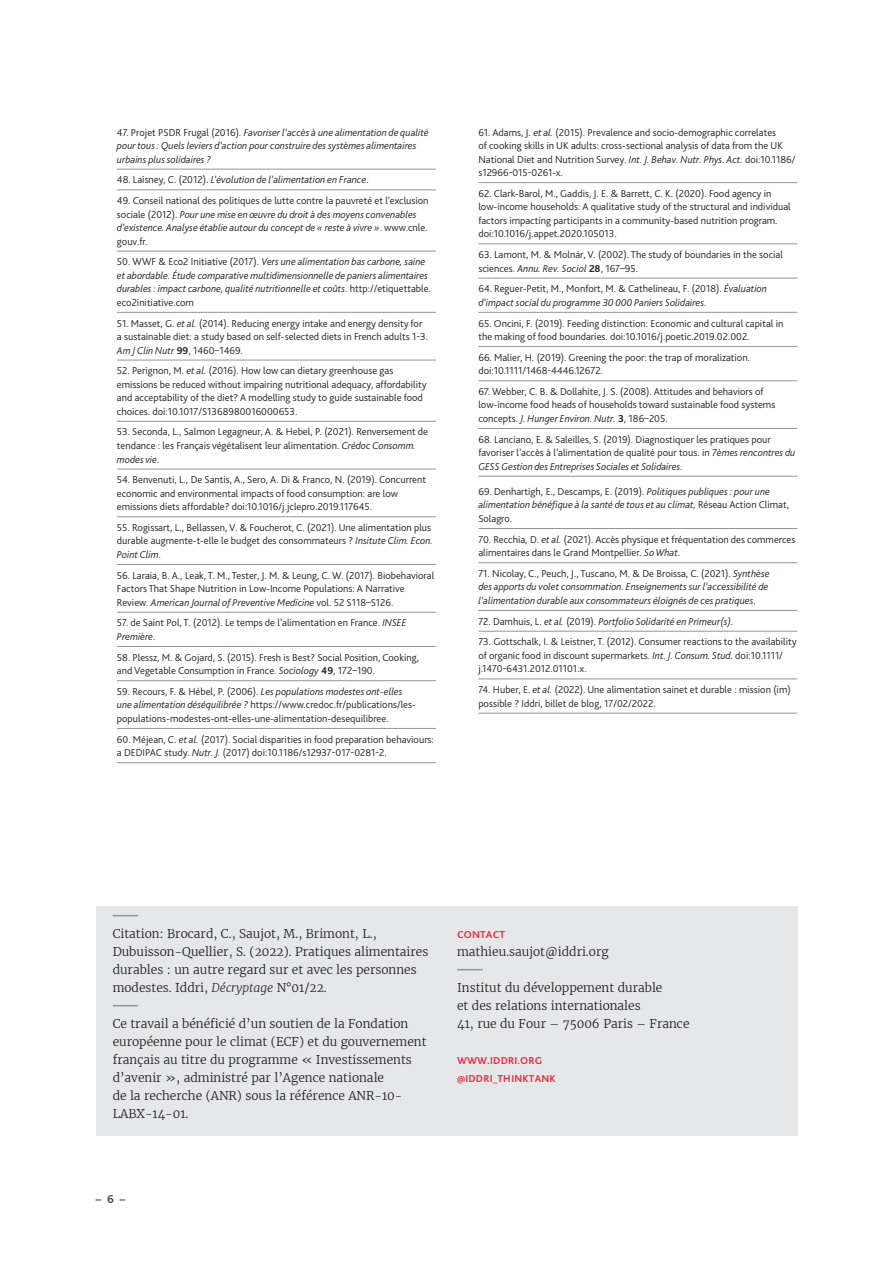
<style>
.page{position:relative;width:893px;height:1263px;background:#fff}
.page>*{position:absolute;margin:0;border:0;box-sizing:border-box;transform-origin:0 0}
.t1{font:300 12px/18px "Merriweather";color:#231f20}
.t2{font:700 12px "Bliss Pro";color:#4a4749}
.t3{font:300 10.5px/13.5px "Bliss Pro";color:#231f20}
.t4{font:italic 300 10.5px/13.5px "Bliss Pro";color:#231f20}
.t5{font:700 10.5px/18px "Bliss Pro";letter-spacing:.015em;color:#ed283c}
.s1{font-style:normal}
.s2{font-style:italic}
.s3{font-weight:700}
</style>
<div class="page">
<hr style="left:117px;top:169px;width:319px;height:1px;background:#939598">
<hr style="left:117px;top:190px;width:319px;height:1px;background:#939598">
<hr style="left:117px;top:251px;width:319px;height:1px;background:#939598">
<hr style="left:117px;top:312px;width:319px;height:1px;background:#939598">
<hr style="left:117px;top:360px;width:319px;height:1px;background:#939598">
<hr style="left:117px;top:421px;width:319px;height:1px;background:#939598">
<hr style="left:117px;top:469px;width:319px;height:1px;background:#939598">
<hr style="left:117px;top:516px;width:319px;height:1px;background:#939598">
<hr style="left:117px;top:564px;width:319px;height:1px;background:#939598">
<hr style="left:117px;top:612px;width:319px;height:1px;background:#939598">
<hr style="left:117px;top:646px;width:319px;height:1px;background:#939598">
<hr style="left:117px;top:680px;width:319px;height:1px;background:#939598">
<hr style="left:117px;top:728px;width:319px;height:1px;background:#939598">
<hr style="left:117px;top:762px;width:319px;height:1px;background:#939598">
<hr style="left:478px;top:182px;width:319px;height:1px;background:#939598">
<hr style="left:478px;top:244px;width:319px;height:1px;background:#939598">
<hr style="left:478px;top:278px;width:319px;height:1px;background:#939598">
<hr style="left:478px;top:312px;width:319px;height:1px;background:#939598">
<hr style="left:478px;top:346px;width:319px;height:1px;background:#939598">
<hr style="left:478px;top:380px;width:319px;height:1px;background:#939598">
<hr style="left:478px;top:428px;width:319px;height:1px;background:#939598">
<hr style="left:478px;top:476px;width:319px;height:1px;background:#939598">
<hr style="left:478px;top:528px;width:319px;height:1px;background:#939598">
<hr style="left:478px;top:562px;width:319px;height:1px;background:#939598">
<hr style="left:478px;top:610px;width:319px;height:1px;background:#939598">
<hr style="left:478px;top:631px;width:319px;height:1px;background:#939598">
<hr style="left:478px;top:679px;width:319px;height:1px;background:#939598">
<hr style="left:478px;top:713px;width:319px;height:1px;background:#939598">
<div style="left:96px;top:906px;width:701px;height:229px;background:#e6e7e9"></div>
<svg style="left:113px;top:915px;width:25px;height:1px"></svg>
<svg style="left:113px;top:1005px;width:25px;height:1px"></svg>
<svg style="left:457px;top:969px;width:26px;height:1px"></svg>
<p class="t4" style="left:117px;top:125px;width:313px"><span class="s1">47. Projet PSDR Frugal (2016).</span> Favoriser l’accès à une alimentation de qualité pour tous : Quels leviers d’action pour construire des systèmes alimentaires urbains plus solidaires ?</p>
<p class="t4" style="left:117px;top:173px;width:253px"><span class="s1">48. Laisney, C. (2012).</span> L’évolution de l’alimentation en France<span class="s1">.</span></p>
<p class="t4" style="left:117px;top:194px;width:313px"><span class="s1">49. Conseil national des politiques de lutte contre la pauvreté et l’exclusion sociale (2012).</span> Pour une mise en œuvre du droit à des moyens convenables d’existence. Analyse établie autour du concept de « reste à vivre »<span class="s1">. www.cnle. gouv.fr.</span></p>
<p class="t4" style="left:117px;top:255px;width:315px"><span class="s1">50. WWF &amp; Eco2 Initiative (2017).</span> Vers une alimentation bas carbone, saine et abordable. Étude comparative multidimensionnelle de paniers alimentaires durables : impact carbone, qualité nutritionnelle et coûts<span class="s1">. http://etiquettable. eco2initiative.com</span></p>
<p class="t3" style="left:117px;top:316px;width:313px">51. Masset, G. <span class="s2">et al.</span> (2014). Reducing energy intake and energy density for a sustainable diet: a study based on self-selected diets in French adults 1-3.<br><span class="s2">Am J Clin Nutr</span> <span class="s3">99</span>, 1460–1469.</p>
<p class="t3" style="left:117px;top:364px;width:311px">52. Perignon, M. <span class="s2">et al.</span> (2016). How low can dietary greenhouse gas emissions be reduced without impairing nutritional adequacy, affordability and acceptability of the diet? A modelling study to guide sustainable food choices. doi:10.1017/S1368980016000653.</p>
<p class="t3" style="left:117px;top:425px;width:313px">53. Seconda, L., Salmon Legagneur, A. &amp; Hebel, P. (2021). Renversement de tendance : les Français végétalisent leur alimentation. <span class="s2">Crédoc Consomm. modes vie</span>.</p>
<p class="t3" style="left:117px;top:473px;width:311px">54. Benvenuti, L., De Santis, A., Sero, A. Di &amp; Franco, N. (2019). Concurrent economic and environmental impacts of food consumption: are low emissions diets affordable? doi:10.1016/j.jclepro.2019.117645.</p>
<p class="t3" style="left:117px;top:521px;width:317px">55. Rogissart, L., Bellassen, V. &amp; Foucherot, C. (2021). Une alimentation plus durable augmente-t-elle le budget des consommateurs ? <span class="s2">Insitute Clim. Econ.<br>Point Clim</span>.</p>
<p class="t3" style="left:117px;top:568px;width:319px">56. Laraia, B. A., Leak, T. M., Tester, J. M. &amp; Leung, C. W. (2017). Biobehavioral<br>Factors That Shape Nutrition in Low-Income Populations: A Narrative<br>Review. <span class="s2">American Journal of Preventive Medicine</span> vol. 52 S118–S126.</p>
<p class="t3" style="left:117px;top:616px;width:291px">57. de Saint Pol, T. (2012). Le temps de l’alimentation en France. <span class="s2">INSEE<br>Première</span>.</p>
<p class="t3" style="left:117px;top:650px;width:304px">58. Plessz, M. &amp; Gojard, S. (2015). Fresh is Best? Social Position, Cooking, and Vegetable Consumption in France. <span class="s2">Sociology</span> <span class="s3">49</span>, 172–190.</p>
<p class="t3" style="left:117px;top:685px;width:300px">59. Recours, F. &amp; Hébel, P. (2006). <span class="s2">Les populations modestes ont-elles une alimentation déséquilibrée ?</span> https://www.credoc.fr/publications/les&shy;populations-modestes-ont-elles-une-alimentation-desequilibree.</p>
<p class="t3" style="left:117px;top:732px;width:318px">60. Méjean, C. <span class="s2">et al.</span> (2017). Social disparities in food preparation behaviours: a DEDIPAC study. <span class="s2">Nutr. J.</span> (2017) doi:10.1186/s12937-017-0281-2.</p>
<p class="t3" style="left:478px;top:125px;width:319px">61. Adams, J. <span class="s2">et al.</span> (2015). Prevalence and socio-demographic correlates<br>of cooking skills in UK adults: cross-sectional analysis of data from the UK National Diet and Nutrition Survey. <span class="s2">Int. J. Behav. Nutr. Phys. Act.</span> doi:10.1186/ s12966-015-0261-x.</p>
<p class="t3" style="left:478px;top:187px;width:314px">62. Clark-Barol, M., Gaddis, J. E. &amp; Barrett, C. K. (2020). Food agency in low-income households: A qualitative study of the structural and individual factors impacting participants in a community-based nutrition program. doi:10.1016/j.appet.2020.105013.</p>
<p class="t3" style="left:478px;top:248px;width:306px">63. Lamont, M. &amp; Molnár, V. (2002). The study of boundaries in the social sciences. <span class="s2">Annu. Rev. Sociol</span> <span class="s3">28</span>, 167–95.</p>
<p class="t4" style="left:478px;top:282px;width:290px"><span class="s1">64. Reguer-Petit, M., Monfort, M. &amp; Cathelineau, F. (2018).</span> Évaluation d’impact social du programme 30 000 Paniers Solidaires<span class="s1">.</span></p>
<p class="t3" style="left:478px;top:316px;width:307px">65. Oncini, F. (2019). Feeding distinction: Economic and cultural capital in the making of food boundaries. doi:10.1016/j.poetic.2019.02.002.</p>
<p class="t3" style="left:478px;top:350px;width:273px">66. Malier, H. (2019). Greening the poor: the trap of moralization. doi:10.1111/1468-4446.12672.</p>
<p class="t3" style="left:478px;top:385px;width:298px">67. Webber, C. B. &amp; Dollahite, J. S. (2008). Attitudes and behaviors of low-income food heads of households toward sustainable food systems concepts. <span class="s2">J. Hunger Environ. Nutr.</span> <span class="s3">3</span>, 186–205.</p>
<p class="t3" style="left:478px;top:432px;width:318px">68. Lanciano, E. &amp; Saleilles, S. (2019). Diagnostiquer les pratiques pour favoriser l’accès à l’alimentation de qualité pour tous. in <span class="s2">7èmes rencontres du<br>GESS Gestion des Entreprises Sociales et Solidaires</span>.</p>
<p class="t4" style="left:478px;top:485px;width:312px"><span class="s1">69. Denhartigh, E., Descamps, E. (2019).</span> Politiques publiques : pour une alimentation bénéfique à la santé de tous et au climat, <span class="s1">Réseau Action Climat,<br>Solagro.</span></p>
<p class="t3" style="left:478px;top:532px;width:319px">70. Recchia, D. <span class="s2">et al.</span> (2021). Accès physique et fréquentation des commerces alimentaires dans le Grand Montpellier. <span class="s2">So What</span>.</p>
<p class="t4" style="left:478px;top:567px;width:293px;text-align:justify"><span class="s1">71. Nicolay, C., Peuch, J., Tuscano, M. &amp; De Broissa, C. (2021).</span> Synthèse des apports du volet consommation. Enseignements sur l’accessibilité de l’alimentation durable aux consommateurs éloignés de ces pratiques<span class="s1">.</span></p>
<p class="t4" style="left:478px;top:614px;width:256px"><span class="s1">72. Damhuis, L.</span> et al. <span class="s1">(2019).</span> Portfolio Solidarité en Primeur(s)<span class="s1">.</span></p>
<p class="t3" style="left:478px;top:635px;width:320px">73. Gottschalk, I. &amp; Leistner, T. (2012). Consumer reactions to the availability of organic food in discount supermarkets. <span class="s2">Int. J. Consum. Stud.</span> doi:10.1111/ j.1470-6431.2012.01101.x.</p>
<p class="t3" style="left:478px;top:683px;width:314px">74. Huber, E. <span class="s2">et al.</span> (2022). Une alimentation sainet et durable : mission (im) possible ? Iddri, billet de blog, 17/02/2022.</p>
<p class="t1" style="left:113px;top:924px;width:317px">Citation: Brocard, C., Saujot, M., Brimont, L., Dubuisson-Quellier, S. (2022). Pratiques alimentaires durables : un autre regard sur et avec les personnes modestes. Iddri, <span class="s2">Décryptage</span> N°01/22.</p>
<p class="t1" style="left:113px;top:1014px;width:315px">Ce travail a bénéficié d’un soutien de la Fondation européenne pour le climat (ECF) et du gouvernement français au titre du programme « Investissements d’avenir », administré par l’Agence nationale<br>de la recherche (ANR) sous la référence ANR-10- LABX-14-01.</p>
<p class="t5" style="left:457px;top:925px;width:49px">CONTACT</p>
<p class="t1" style="left:457px;top:942px;width:153px">mathieu.saujot@iddri.org</p>
<p class="t1" style="left:457px;top:978px;width:234px">Institut du développement durable<br>et des relations internationales<br>41, rue du Four – 75006 Paris – France</p>
<p class="t5" style="left:457px;top:1051px;width:100px">WWW.IDDRI.ORG @IDDRI_THINKTANK</p>
<p class="t2" style="left:96px;top:1191px;width:31px">–6–</p>
</div>
